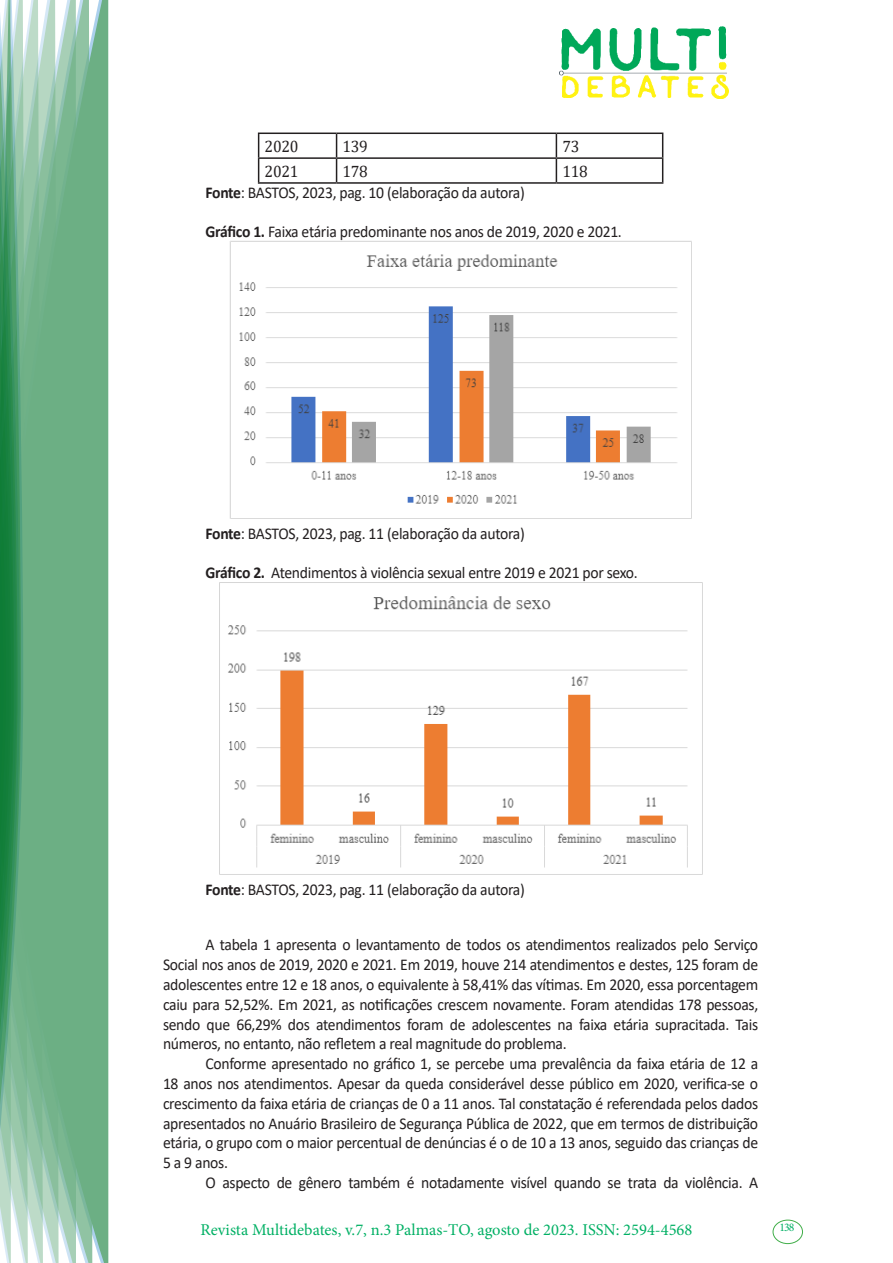
<style>
.page{position:relative;width:893px;height:1263px;background:#fff}
.page>*{position:absolute;margin:0;border:0;box-sizing:border-box;transform-origin:0 0}
.texto{font:16.5px/19.8px "Calibri";letter-spacing:-.02em;color:#231f20;text-align:justify;scale:.95 1}
.t1{font:16.5px "Minion Pro";color:#00b064}
.texto-2{font:16.5px "Cambria";letter-spacing:-.02em;color:#231f20;scale:.95 1}
.t2{font:11.7px "Minion Pro";color:#00b064}
.s1{font-weight:700}
</style>
<div class="page">
<img style="left:559px;top:26px;width:169px;height:72px">
<div style="left:95px;top:0;width:14px;height:1263px;background:#6caf84"></div>
<svg style="left:79px;top:0;width:16px;height:1263px;background:#71b289"></svg>
<svg style="left:62px;top:0;width:17px;height:1263px;background:#75b48c"></svg>
<svg style="left:45px;top:0;width:17px;height:1263px;background:#7cb792"></svg>
<svg style="left:30px;top:0;width:15px;height:1263px;background:#80ba96"></svg>
<svg style="left:0;top:0;width:30px;height:1263px;background:#61a97f"></svg>
<div style="left:772px;top:1219px;width:31px;height:25px;border:1px solid #40ae49;border-radius:50%"></div>
<hr style="left:258px;top:133px;width:79px;height:1px;background:#231f20">
<hr style="left:337px;top:133px;width:219px;height:1px;background:#231f20">
<hr style="left:556px;top:133px;width:107px;height:1px;background:#231f20">
<hr style="left:258px;top:157px;width:79px;height:2px;background:#231f20">
<svg style="left:258px;top:134px;width:1px;height:48px"></svg>
<hr style="left:337px;top:157px;width:219px;height:2px;background:#231f20">
<svg style="left:336px;top:134px;width:1px;height:48px"></svg>
<hr style="left:556px;top:157px;width:107px;height:2px;background:#231f20">
<svg style="left:556px;top:134px;width:1px;height:48px"></svg>
<svg style="left:662px;top:134px;width:1px;height:48px"></svg>
<hr style="left:258px;top:182px;width:79px;height:2px;background:#231f20">
<hr style="left:337px;top:182px;width:219px;height:2px;background:#231f20">
<hr style="left:556px;top:182px;width:107px;height:2px;background:#231f20">
<img style="left:230px;top:241px;width:462px;height:278px">
<img style="left:219px;top:582px;width:484px;height:293px">
<p class="texto-2" style="left:265px;top:137px;width:37px">2020</p>
<p class="texto-2" style="left:343px;top:137px;width:28px">139</p>
<p class="texto-2" style="left:562px;top:137px;width:19px">73</p>
<p class="texto-2" style="left:265px;top:162px;width:37px">2021</p>
<p class="texto-2" style="left:343px;top:162px;width:28px">178</p>
<p class="texto-2" style="left:562px;top:162px;width:28px">118</p>
<p class="texto" style="left:206px;top:182px;width:338px"><span class="s1">Fonte</span>: BASTOS, 2023, pag. 10 (elaboração da autora)</p>
<p class="texto" style="left:206px;top:221px;width:440px"><span class="s1">Gráfico 1.</span> Faixa etária predominante nos anos de 2019, 2020 e 2021.</p>
<p class="texto" style="left:206px;top:523px;width:338px"><span class="s1">Fonte</span>: BASTOS, 2023, pag. 11 (elaboração da autora)</p>
<p class="texto" style="left:206px;top:562px;width:457px"><span class="s1">Gráfico 2.</span> Atendimentos à violência sexual entre 2019 e 2021 por sexo.</p>
<p class="texto" style="left:206px;top:879px;width:338px"><span class="s1">Fonte</span>: BASTOS, 2023, pag. 11 (elaboração da autora)</p>
<p class="texto" style="left:163px;top:934px;width:628px;text-indent:43px">A tabela 1 apresenta o levantamento de todos os atendimentos realizados pelo Serviço Social nos anos de 2019, 2020 e 2021. Em 2019, houve 214 atendimentos e destes, 125 foram de adolescentes entre 12 e 18 anos, o equivalente à 58,41% das vítimas. Em 2020, essa porcentagem caiu para 52,52%. Em 2021, as notificações crescem novamente. Foram atendidas 178 pessoas, sendo que 66,29% dos atendimentos foram de adolescentes na faixa etária supracitada. Tais números, no entanto, não refletem a real magnitude do problema.</p>
<p class="texto" style="left:163px;top:1053px;width:628px;text-indent:43px">Conforme apresentado no gráfico 1, se percebe uma prevalência da faixa etária de 12 a 18 anos nos atendimentos. Apesar da queda considerável desse público em 2020, verifica-se o crescimento da faixa etária de crianças de 0 a 11 anos. Tal constatação é referendada pelos dados apresentados no Anuário Brasileiro de Segurança Pública de 2022, que em termos de distribuição etária, o grupo com o maior percentual de denúncias é o de 10 a 13 anos, seguido das crianças de 5 a 9 anos.</p>
<p class="texto" style="left:206px;top:1172px;width:583px">O aspecto de gênero também é notadamente visível quando se trata da violência. A</p>
<p class="t1" style="left:200px;top:1218px;width:493px">Revista Multidebates, v.7, n.3 Palmas-TO, agosto de 2023. ISSN: 2594-4568</p>
<p class="t2" style="left:779px;top:1219px;width:16px">138</p>
</div>
